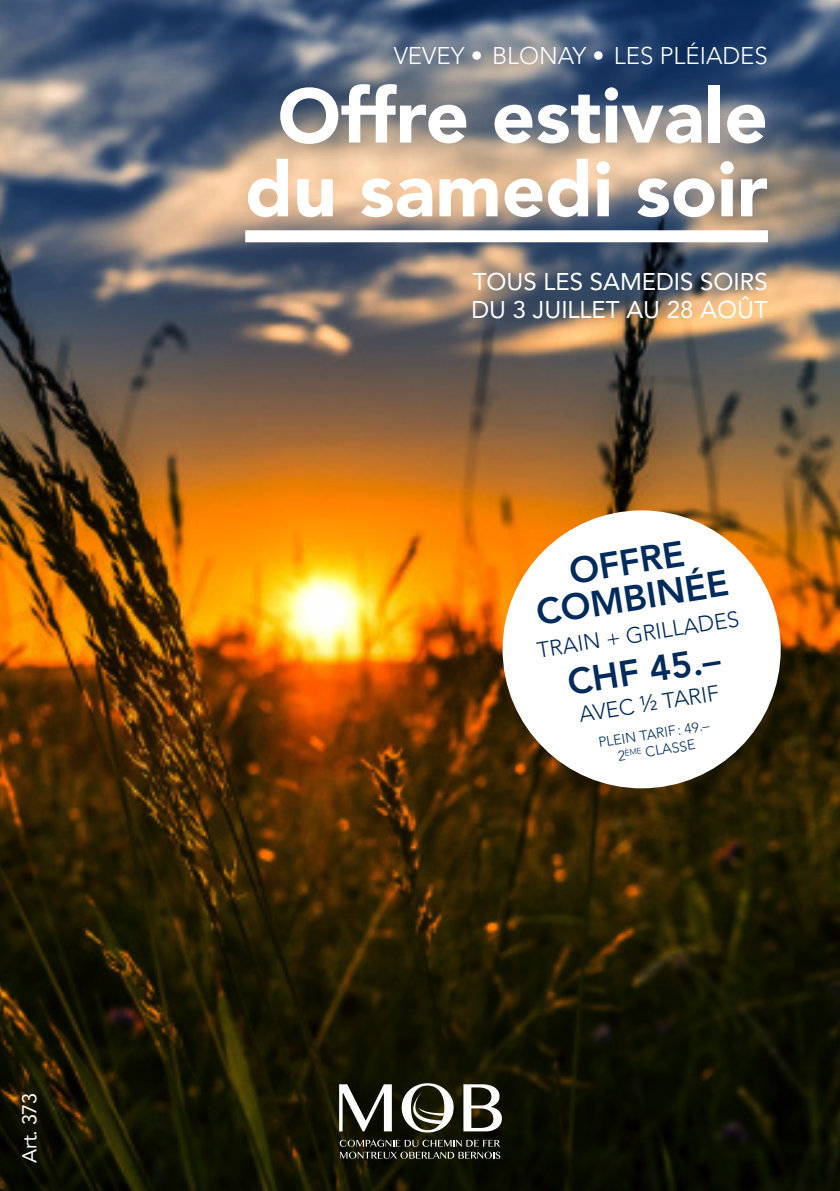
<style>
.page{position:relative;width:840px;height:1191px;background:#fff}
.page>*{position:absolute;margin:0;border:0;box-sizing:border-box;transform-origin:0 0}
.t1{font:900 76px "Avenir LT Std";color:#fff}
.t2{font:800 36px "Avenir LT Std";color:#002b5c}
.t3{font:24px "Avenir LT Std";color:#fff}
.t4{font:300 24px "Avenir LT Std";color:#fff}
.t5{font:300 22px "Avenir LT Std";color:#002b5c}
.t6{font:20px "Avenir LT Std";letter-spacing:-.02em;color:#fff}
.t7{font:300 14px "Avenir LT Std";color:#002b5c}
</style>
<div class="page">
<img style="left:0;top:0;width:839px;height:1191px">
<div style="left:502px;top:510px;width:278px;height:278px;background:#fff;border-radius:50%"></div>
<div style="left:245px;top:230px;width:522px;height:12px;background:#fff"></div>
<svg style="left:339px;top:1084px;width:52px;height:47px"></svg>
<svg style="left:401px;top:1083px;width:52px;height:49px"></svg>
<svg style="left:463px;top:1084px;width:38px;height:47px"></svg>
<svg style="left:339px;top:1139px;width:161px;height:19px;background:#3f4035"></svg>
<p class="t6" style="left:18px;top:1162px;width:71px;rotate:-90deg">Art. 373</p>
<p class="t4" style="left:393px;top:41px;width:375px">VEVEY • BLONAY • LES PLÉIADES</p>
<p class="t1" style="left:277px;top:70px;width:491px">Offre estivale</p>
<p class="t1" style="left:245px;top:144px;width:524px">du samedi soir</p>
<p class="t3" style="left:472px;top:268px;width:296px">TOUS LES SAMEDIS SOIRS</p>
<p class="t3" style="left:471px;top:296px;width:298px">DU 3 JUILLET AU 28 AOÛT</p>
<p class="t2" style="left:566px;top:550px;width:117px;rotate:-9deg">OFFRE</p>
<p class="t2" style="left:533px;top:592px;width:195px;rotate:-9deg">COMBINÉE</p>
<p class="t5" style="left:535px;top:637px;width:206px;rotate:-9deg">TRAIN + GRILLADES</p>
<p class="t2" style="left:564px;top:662px;width:155px;rotate:-9deg">CHF 45.–</p>
<p class="t5" style="left:577px;top:701px;width:143px;rotate:-9deg">AVEC ½ TARIF</p>
<p class="t7" style="left:597px;top:734px;width:114px;rotate:-9deg">PLEIN TARIF: 49.–</p>
<p class="t7" style="left:616px;top:748px;width:80px;rotate:-9deg">2<sup>ÈME</sup> CLASSE</p>
</div>
